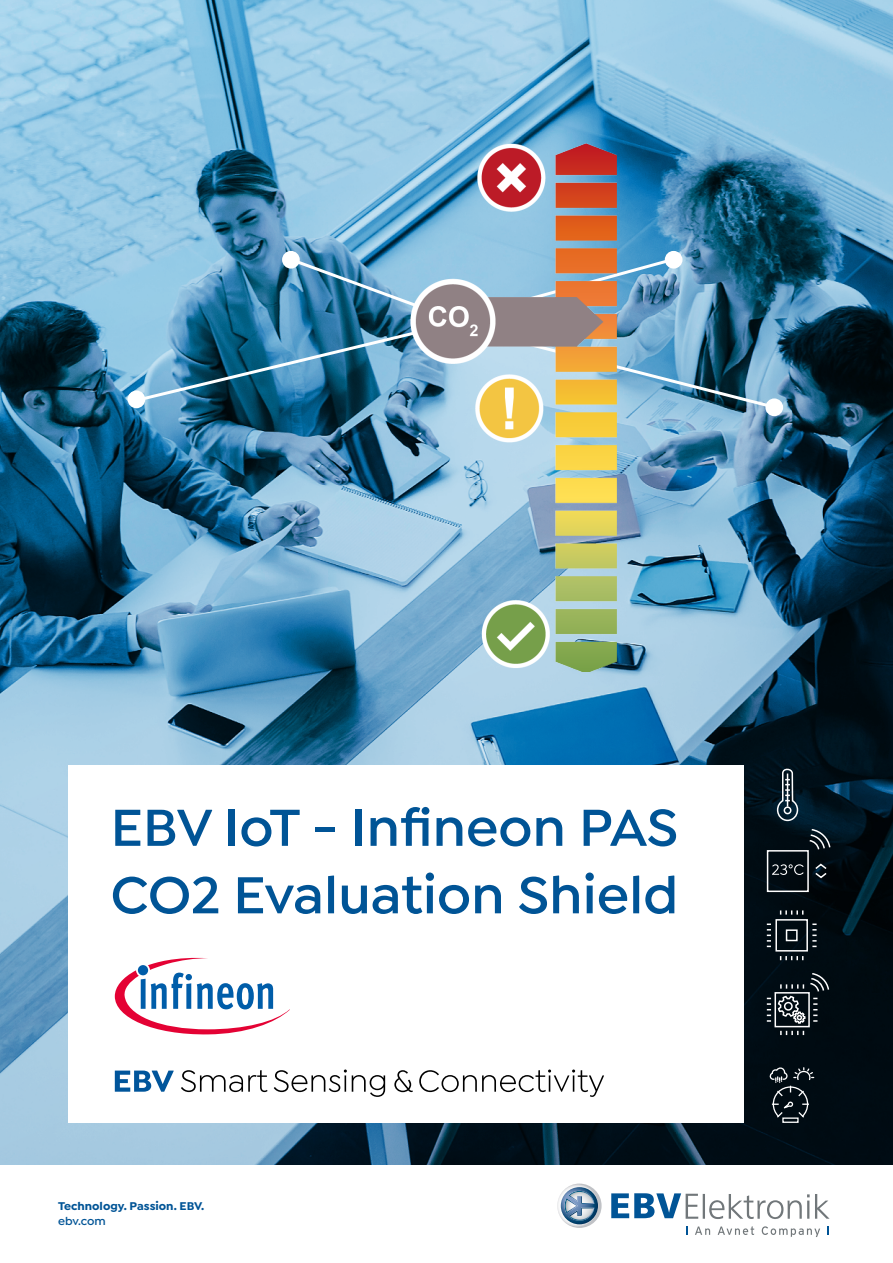
<style>
.page{position:relative;width:893px;height:1263px;background:#fff}
.page>*{position:absolute;margin:0;border:0;box-sizing:border-box;transform-origin:0 0}
.t1{font:600 55.5px/67.5px "Isidora Sans";color:#005496}
.t2{font:700 12px "Isidora Sans";color:#005496}
.t3{font:600 12px "Isidora Sans";letter-spacing:-.005em;color:#005496}
</style>
<div class="page">
<img style="left:0;top:0;width:893px;height:1165px">
<div style="left:282px;top:251px;width:18px;height:18px;background:#fff;border-radius:50%"></div>
<div style="left:128px;top:390px;width:17px;height:18px;background:#fff;border-radius:50%"></div>
<div style="left:665px;top:251px;width:17px;height:18px;background:#fff;border-radius:50%"></div>
<div style="left:765px;top:398px;width:18px;height:18px;background:#fff;border-radius:50%"></div>
<svg style="left:132px;top:256px;width:645px;height:155px;background:#4d89aa"></svg>
<hr style="left:703px;top:1194px;width:2px;height:25px;background:#71777a">
<svg style="left:709px;top:1194px;width:120px;height:25px"></svg>
<svg style="left:611px;top:1193px;width:87px;height:26px"></svg>
<svg style="left:695px;top:1226px;width:15px;height:9px"></svg>
<svg style="left:718px;top:1226px;width:36px;height:9px"></svg>
<svg style="left:762px;top:1226px;width:58px;height:11px"></svg>
<svg style="left:557px;top:1183px;width:45px;height:45px"></svg>
<div style="left:68px;top:765px;width:675px;height:358px;background:#fff"></div>
<svg style="left:115px;top:958px;width:175px;height:76px"></svg>
<img style="left:410px;top:143px;width:206px;height:529px">
<svg style="left:115px;top:1070px;width:59px;height:22px"></svg>
<svg style="left:181px;top:1070px;width:87px;height:22px"></svg>
<svg style="left:274px;top:1069px;width:111px;height:28px"></svg>
<svg style="left:394px;top:1070px;width:19px;height:22px"></svg>
<svg style="left:419px;top:1069px;width:185px;height:28px"></svg>
<div style="left:767px;top:850px;width:42px;height:42px;border:2px solid #fff"></div>
<svg style="left:808px;top:828px;width:23px;height:23px"></svg>
<svg style="left:814px;top:862px;width:14px;height:17px"></svg>
<svg style="left:772px;top:864px;width:32px;height:11px"></svg>
<svg style="left:767px;top:910px;width:50px;height:50px;background:#252f35"></svg>
<svg style="left:776px;top:768px;width:23px;height:54px"></svg>
<div style="left:784px;top:806px;width:7px;height:8px;border:2px solid #fff;border-radius:50%"></div>
<svg style="left:765px;top:972px;width:65px;height:64px;background:#273137"></svg>
<div style="left:782px;top:1117px;width:17px;height:6px;border:1px solid #fff"></div>
<svg style="left:770px;top:1066px;width:45px;height:53px;background:#232d33"></svg>
<p class="t1" style="left:111px;top:794px;width:569px">EBV IoT - Infineon PAS<br>CO2 Evaluation Shield</p>
<p class="t2" style="left:58px;top:1198px;width:148px">Technology. Passion. EBV.</p>
<p class="t3" style="left:58px;top:1213px;width:49px">ebv.com</p>
</div>
